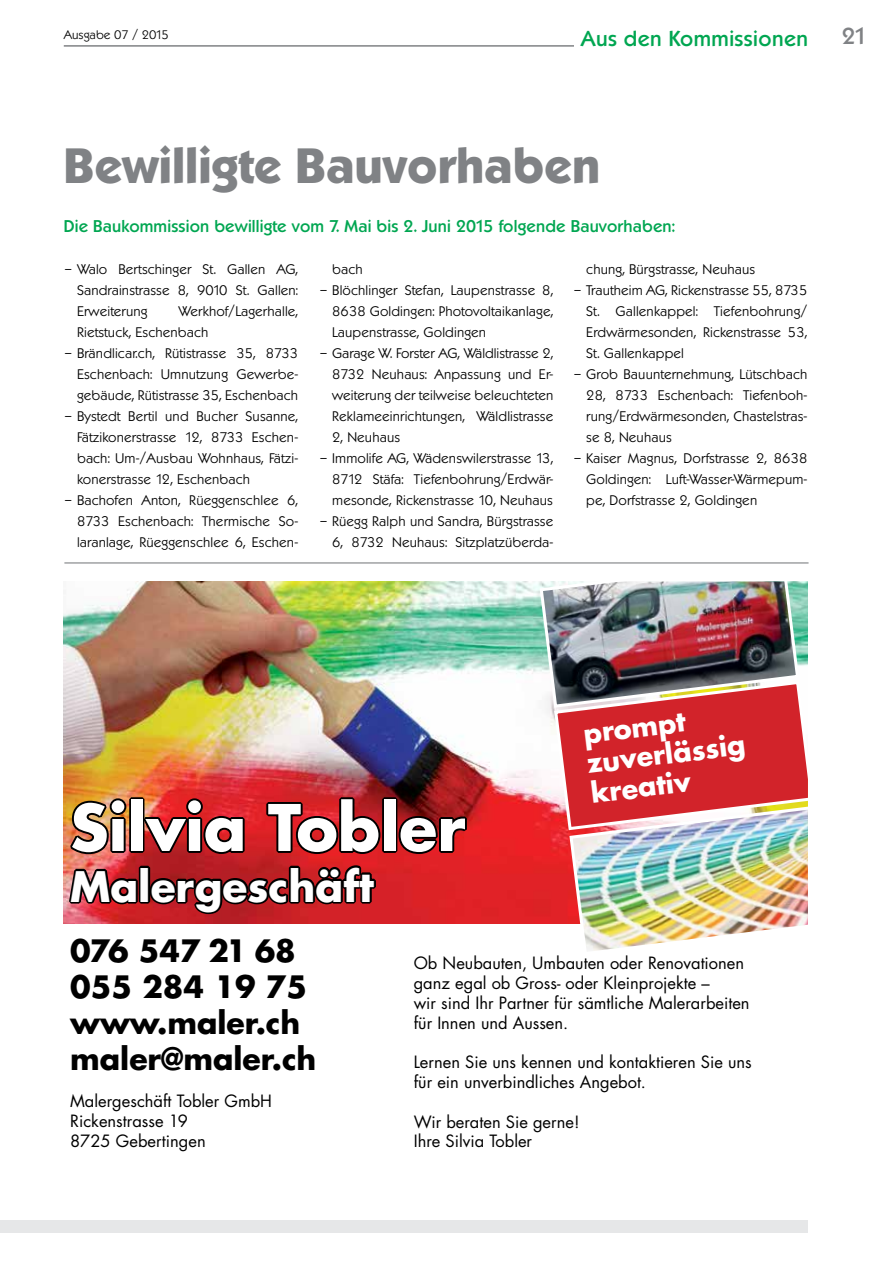
<style>
.page{position:relative;width:893px;height:1263px;background:#fff}
.page>*{position:absolute;margin:0;border:0;box-sizing:border-box;transform-origin:0 0}
.t1{font:700 62.4px "Futura";color:#fff}
.t2{font:700 48px "Koblenz TS";color:#808285}
.t3{font:700 40.95px "Futura";color:#fff}
.t4{font:700 30px/36px "Futura";color:#000}
.t5{font:700 27px/30px "Futura";color:#fff}
.t6{font:500 22.5px "Koblenz TS";color:#808285}
.t7{font:500 21px "Koblenz TS";letter-spacing:.02em;color:#00a651}
.t8{font:16.5px/19.8px "Futura";color:#000}
.t9{font:500 16.5px "Koblenz TS";letter-spacing:.01em;color:#00a651}
.t10{font:300 13.5px/21px "Koblenz TS";letter-spacing:.01em;color:#000;text-align:justify}
.t11{font:300 12px "Koblenz TS";color:#000}
</style>
<div class="page">
<div style="left:0;top:1220px;width:808px;height:13px;background:#e6e7e8"></div>
<hr style="left:64px;top:45px;width:744px;height:2px;background:#808285">
<div style="left:574px;top:30px;width:234px;height:28px;background:#fff"></div>
<hr style="left:64px;top:562px;width:744px;height:1px;background:#808285">
<img style="left:64px;top:581px;width:474px;height:342px">
<img style="left:67px;top:796px;width:61px;height:60px">
<div style="left:129px;top:797px;width:15px;height:56px;border:4px solid #000"></div>
<svg style="left:139px;top:796px;width:108px;height:60px;background:#991f20"></svg>
<svg style="left:264px;top:795px;width:118px;height:61px;background:#98181b"></svg>
<div style="left:382px;top:797px;width:15px;height:56px;border:4px solid #000"></div>
<svg style="left:397px;top:814px;width:72px;height:42px;background:#7a1214"></svg>
<img style="left:66px;top:867px;width:74px;height:39px">
<div style="left:139px;top:866px;width:11px;height:38px;border:4px solid #000"></div>
<svg style="left:148px;top:863px;width:230px;height:53px;background:#7c1317"></svg>
<img style="left:538px;top:581px;width:270px;height:370px">
<p class="t11" style="left:64px;top:28px;width:107px">Ausgabe 07 / 2015</p>
<h3 class="t6" style="left:842px;top:23px;width:27px">21</h3>
<h3 class="t7" style="left:581px;top:26px;width:229px">Aus den Kommissionen</h3>
<h2 class="t2" style="left:64px;top:136px;width:538px">Bewilligte Bauvorhaben</h2>
<p class="t9" style="left:64px;top:216px;width:613px">Die Baukommission bewilligte vom 7. Mai bis 2. Juni 2015 folgende Bauvorhaben:</p>
<p class="t10" style="left:77px;top:259px;width:223px;text-indent:-13px">– Walo Bertschinger St. Gallen AG, Sandrainstrasse 8, 9010 St. Gallen:<br>Erweiterung</p>
<p class="t10" style="left:77px;top:301px;width:223px;text-indent:101px">Werkhof/Lagerhalle,<br>Rietstuck, Eschenbach</p>
<p class="t10" style="left:77px;top:343px;width:223px;text-indent:-13px">– Brändlicar.ch, Rütistrasse 35, 8733<br>Eschenbach: Umnutzung Gewerbe&shy;gebäude, Rütistrasse 35, Eschenbach</p>
<p class="t10" style="left:77px;top:406px;width:223px;text-indent:-13px">– Bystedt Bertil und Bucher Susanne, Fätzikonerstrasse 12, 8733 Eschen&shy;bach: Um-/Ausbau Wohnhaus, Fätzi&shy;konerstrasse 12, Eschenbach</p>
<p class="t10" style="left:77px;top:490px;width:223px;text-indent:-13px">– Bachofen Anton, Rüeggenschlee 6, 8733 Eschenbach: Thermische So&shy;laranlage, Rüeggenschlee 6, Eschen-</p>
<p class="t10" style="left:332px;top:259px;width:32px">bach</p>
<p class="t10" style="left:332px;top:280px;width:223px;text-indent:-13px">– Blöchlinger Stefan, Laupenstrasse 8, 8638 Goldingen: Photovoltaikanlage, Laupenstrasse, Goldingen</p>
<p class="t10" style="left:332px;top:343px;width:223px;text-indent:-13px">– Garage W. Forster AG, Wäldlistrasse 2, 8732 Neuhaus: Anpassung und Er&shy;weiterung der teilweise beleuchteten Reklameeinrichtungen, Wäldlistrasse 2, Neuhaus</p>
<p class="t10" style="left:332px;top:448px;width:223px;text-indent:-13px">– Immolife AG, Wädenswilerstrasse 13, 8712 Stäfa: Tiefenbohrung/Erdwär&shy;mesonde, Rickenstrasse 10, Neuhaus</p>
<p class="t10" style="left:319px;top:511px;width:235px;text-align:right">– Rüegg Ralph und Sandra, Bürgstrasse<br>6, 8732 Neuhaus: Sitzplatzüberda-</p>
<p class="t10" style="left:586px;top:259px;width:170px">chung, Bürgstrasse, Neuhaus</p>
<p class="t10" style="left:586px;top:280px;width:223px;text-indent:-13px">– Trautheim AG, Rickenstrasse 55, 8735<br>St. Gallenkappel: Tiefenbohrung/ Erdwärmesonden, Rickenstrasse 53, St. Gallenkappel</p>
<p class="t10" style="left:586px;top:364px;width:223px;text-indent:-13px">– Grob Bauunternehmung, Lütschbach 28, 8733 Eschenbach: Tiefenboh&shy;rung/Erdwärmesonden, Chastelstras&shy;se 8, Neuhaus</p>
<p class="t10" style="left:586px;top:448px;width:223px;text-indent:-13px">– Kaiser Magnus, Dorfstrasse 2, 8638<br>Goldingen: Luft-Wasser-Wärmepum&shy;pe, Dorfstrasse 2, Goldingen</p>
<h3 class="t5" style="left:582px;top:718px;width:161px;rotate:-7deg">prompt zuverlässig kreativ</h3>
<h1 class="t1" style="left:70px;top:784px;width:397px">Silvia Tobler</h1>
<h3 class="t3" style="left:70px;top:858px;width:305px">Malergeschäft</h3>
<h3 class="t4" style="left:70px;top:931px;width:248px">076 547 21 68<br>055 284 19 75 www.maler.ch maler@maler.ch</h3>
<p class="t8" style="left:70px;top:1091px;width:203px">Malergeschäft Tobler GmbH<br>Rickenstrasse 19<br>8725 Gebertingen</p>
<p class="t8" style="left:414px;top:953px;width:337px">Ob Neubauten, Umbauten oder Renovationen ganz egal ob Gross- oder Kleinprojekte –<br>wir sind Ihr Partner für sämtliche Malerarbeiten für Innen und Aussen.</p>
<p class="t8" style="left:414px;top:1052px;width:339px">Lernen Sie uns kennen und kontaktieren Sie uns für ein unverbindliches Angebot.</p>
<p class="t8" style="left:414px;top:1111px;width:167px">Wir beraten Sie gerne!<br>Ihre Silvia Tobler</p>
</div>
